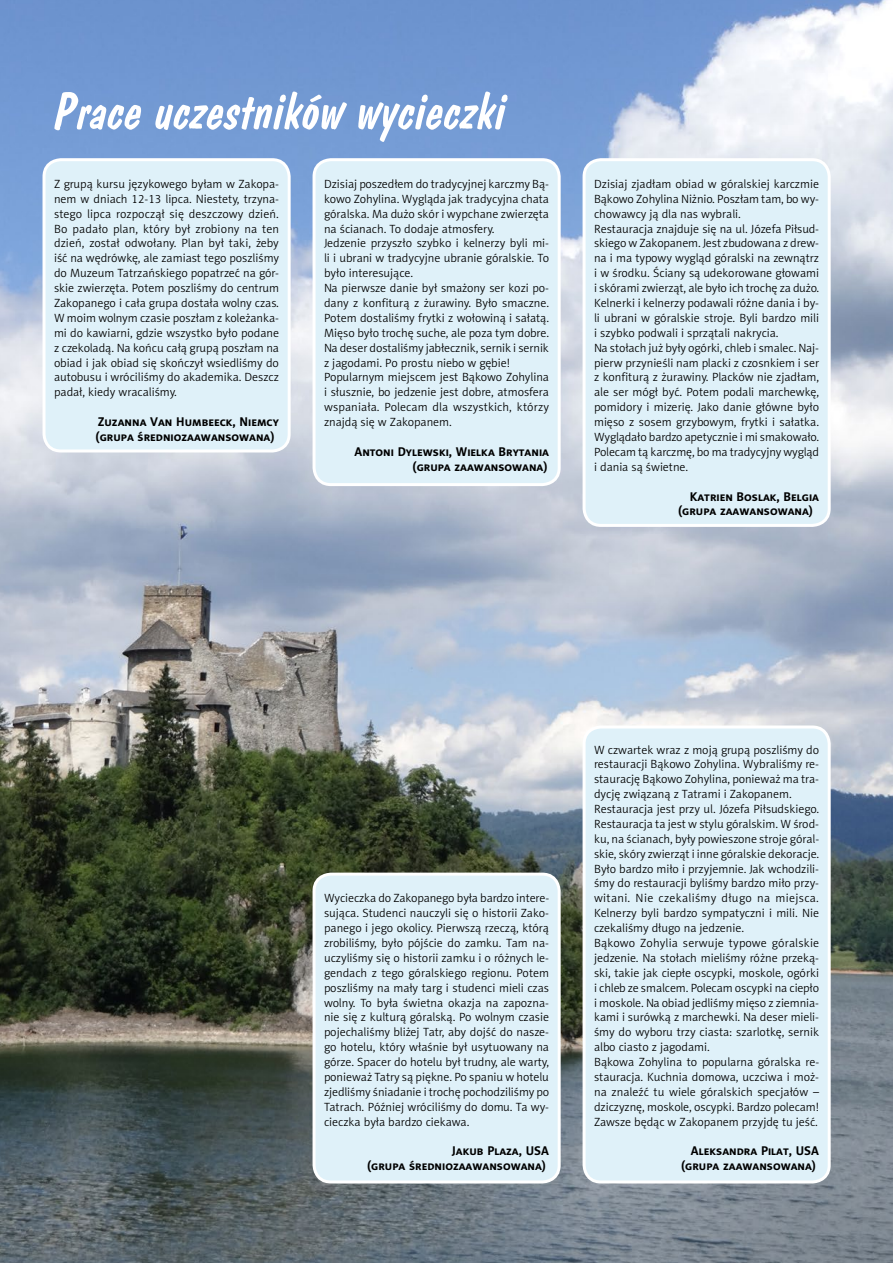
<style>
.page{position:relative;width:893px;height:1263px;background:#fff}
.page>*{position:absolute;margin:0;border:0;box-sizing:border-box;transform-origin:0 0}
.t1{font:52.5px "Dom Diagonal EU";color:#fff}
.t2{font:700 12.75px/14.9px "Naomi Sans EFN";color:#000;text-align:right}
.t3{font:12px/14.9px "Naomi Sans EFN Light";color:#000}
</style>
<div class="page">
<img style="left:0;top:0;width:893px;height:1263px">
<div style="left:584px;top:727px;width:245px;height:455px;background:#dff1f9;border-radius:17px"></div>
<div style="left:583px;top:725px;width:248px;height:458px;border:3px solid #fff;border-radius:17px"></div>
<div style="left:314px;top:160px;width:245px;height:325px;background:#dff1f9;border-radius:17px"></div>
<div style="left:313px;top:158px;width:248px;height:328px;border:3px solid #fff;border-radius:17px"></div>
<div style="left:44px;top:160px;width:245px;height:291px;background:#dff1f9;border-radius:17px"></div>
<div style="left:43px;top:158px;width:248px;height:294px;border:3px solid #fff;border-radius:17px"></div>
<div style="left:314px;top:874px;width:245px;height:308px;background:#dff1f9;border-radius:17px"></div>
<div style="left:313px;top:873px;width:248px;height:310px;border:3px solid #fff;border-radius:17px"></div>
<div style="left:584px;top:160px;width:245px;height:365px;background:#dff1f9;border-radius:17px"></div>
<div style="left:583px;top:158px;width:248px;height:369px;border:3px solid #fff;border-radius:17px"></div>
<h1 class="t1" style="left:55px;top:79px;width:453px">Prace uczestników wycieczki</h1>
<p class="t3" style="left:54px;top:176px;width:227px;text-align:justify">Z grupą kursu językowego byłam w Zakopa&shy;nem w dniach 12-13 lipca. Niestety, trzyna&shy;stego lipca rozpoczął się deszczowy dzień.<br>Bo padało plan, który był zrobiony na ten dzień, został odwołany. Plan był taki, żeby iść na wędrówkę, ale zamiast tego poszliśmy do Muzeum Tatrzańskiego popatrzeć na gór&shy;skie zwierzęta. Potem poszliśmy do centrum Zakopanego i cała grupa dostała wolny czas.<br>W moim wolnym czasie poszłam z koleżanka&shy;mi do kawiarni, gdzie wszystko było podane z czekoladą. Na końcu całą grupą poszłam na obiad i jak obiad się skończył wsiedliśmy do autobusu i wróciliśmy do akademika. Deszcz padał, kiedy wracaliśmy.</p>
<p class="t2" style="left:96px;top:415px;width:185px;text-align:left">Zuzanna Van Humbeeck, Niemcy (grupa średniozaawansowana)</p>
<p class="t3" style="left:324px;top:176px;width:227px">Dzisiaj poszedłem do tradycyjnej karczmy Bą&shy;kowo Zohylina. Wygląda jak tradycyjna chata góralska. Ma dużo skór i wypchane zwierzęta na ścianach. To dodaje atmosfery.<br>Jedzenie przyszło szybko i kelnerzy byli mi&shy;li i ubrani w tradycyjne ubranie góralskie. To było interesujące.<br>Na pierwsze danie był smażony ser kozi po&shy;dany z konfiturą z żurawiny. Było smaczne.<br>Potem dostaliśmy frytki z wołowiną i sałatą.<br>Mięso było trochę suche, ale poza tym dobre.<br>Na deser dostaliśmy jabłecznik, sernik i sernik z jagodami. Po prostu niebo w gębie!<br>Popularnym miejscem jest Bąkowo Zohylina i słusznie, bo jedzenie jest dobre, atmosfera wspaniała. Polecam dla wszystkich, którzy znajdą się w Zakopanem.</p>
<p class="t2" style="left:354px;top:444px;width:196px">Antoni Dylewski, Wielka Brytania (grupa zaawansowana)</p>
<p class="t3" style="left:594px;top:176px;width:227px">Dzisiaj zjadłam obiad w góralskiej karczmie Bąkowo Zohylina Niżnio. Poszłam tam, bo wy&shy;chowawcy ją dla nas wybrali.<br>Restauracja znajduje się na ul. Józefa Piłsud&shy;skiego w Zakopanem. Jest zbudowana z drew&shy;na i ma typowy wygląd góralski na zewnątrz i w środku. Ściany są udekorowane głowami i skórami zwierząt, ale było ich trochę za dużo.<br>Kelnerki i kelnerzy podawali różne dania i by&shy;li ubrani w góralskie stroje. Byli bardzo mili i szybko podwali i sprzątali nakrycia.<br>Na stołach już były ogórki, chleb i smalec. Naj&shy;pierw przynieśli nam placki z czosnkiem i ser z konfiturą z żurawiny. Placków nie zjadłam, ale ser mógł być. Potem podali marchewkę, pomidory i mizerię. Jako danie główne było mięso z sosem grzybowym, frytki i sałatka.<br>Wyglądało bardzo apetycznie i mi smakowało.<br>Polecam tą karczmę, bo ma tradycyjny wygląd i dania są świetne.</p>
<p class="t2" style="left:678px;top:489px;width:143px;text-align:left;text-indent:12px">Katrien Boslak, Belgia (grupa zaawansowana)</p>
<p class="t3" style="left:324px;top:891px;width:227px;text-align:justify">Wycieczka do Zakopanego była bardzo intere&shy;sująca. Studenci nauczyli się o historii Zako&shy;panego i jego okolicy. Pierwszą rzeczą, którą zrobiliśmy, było pójście do zamku. Tam na&shy;uczyliśmy się o historii zamku i o różnych le&shy;gendach z tego góralskiego regionu. Potem poszliśmy na mały targ i studenci mieli czas wolny. To była świetna okazja na zapozna&shy;nie się z kulturą góralską. Po wolnym czasie pojechaliśmy bliżej Tatr, aby dojść do nasze&shy;go hotelu, który właśnie był usytuowany na górze. Spacer do hotelu był trudny, ale warty, ponieważ Tatry są piękne. Po spaniu w hotelu zjedliśmy śniadanie i trochę pochodziliśmy po Tatrach. Później wróciliśmy do domu. Ta wy&shy;cieczka była bardzo ciekawa.</p>
<p class="t2" style="left:367px;top:1144px;width:183px">Jakub Plaza, USA<br>(grupa średniozaawansowana)</p>
<p class="t3" style="left:594px;top:742px;width:227px">W czwartek wraz z moją grupą poszliśmy do restauracji Bąkowo Zohylina. Wybraliśmy re&shy;staurację Bąkowo Zohylina, ponieważ ma tra&shy;dycję związaną z Tatrami i Zakopanem.<br>Restauracja jest przy ul. Józefa Piłsudskiego.<br>Restauracja ta jest w stylu góralskim. W środ&shy;ku, na ścianach, były powieszone stroje góral&shy;skie, skóry zwierząt i inne góralskie dekoracje.<br>Było bardzo miło i przyjemnie. Jak wchodzili&shy;śmy do restauracji byliśmy bardzo miło przy&shy;witani. Nie czekaliśmy długo na miejsca.<br>Kelnerzy byli bardzo sympatyczni i mili. Nie czekaliśmy długo na jedzenie.<br>Bąkowo Zohylia serwuje typowe góralskie jedzenie. Na stołach mieliśmy różne przeką&shy;ski, takie jak ciepłe oscypki, moskole, ogórki i chleb ze smalcem. Polecam oscypki na ciepło i moskole. Na obiad jedliśmy mięso z ziemnia&shy;kami i surówką z marchewki. Na deser mieli&shy;śmy do wyboru trzy ciasta: szarlotkę, sernik albo ciasto z jagodami.<br>Bąkowa Zohylina to popularna góralska re&shy;stauracja. Kuchnia domowa, uczciwa i moż&shy;na znaleźć tu wiele góralskich specjałów – dziczyznę, moskole, oscypki. Bardzo polecam!<br>Zawsze będąc w Zakopanem przyjdę tu jeść.</p>
<p class="t2" style="left:681px;top:1144px;width:140px">Aleksandra Pilat, USA (grupa zaawansowana)</p>
</div>
